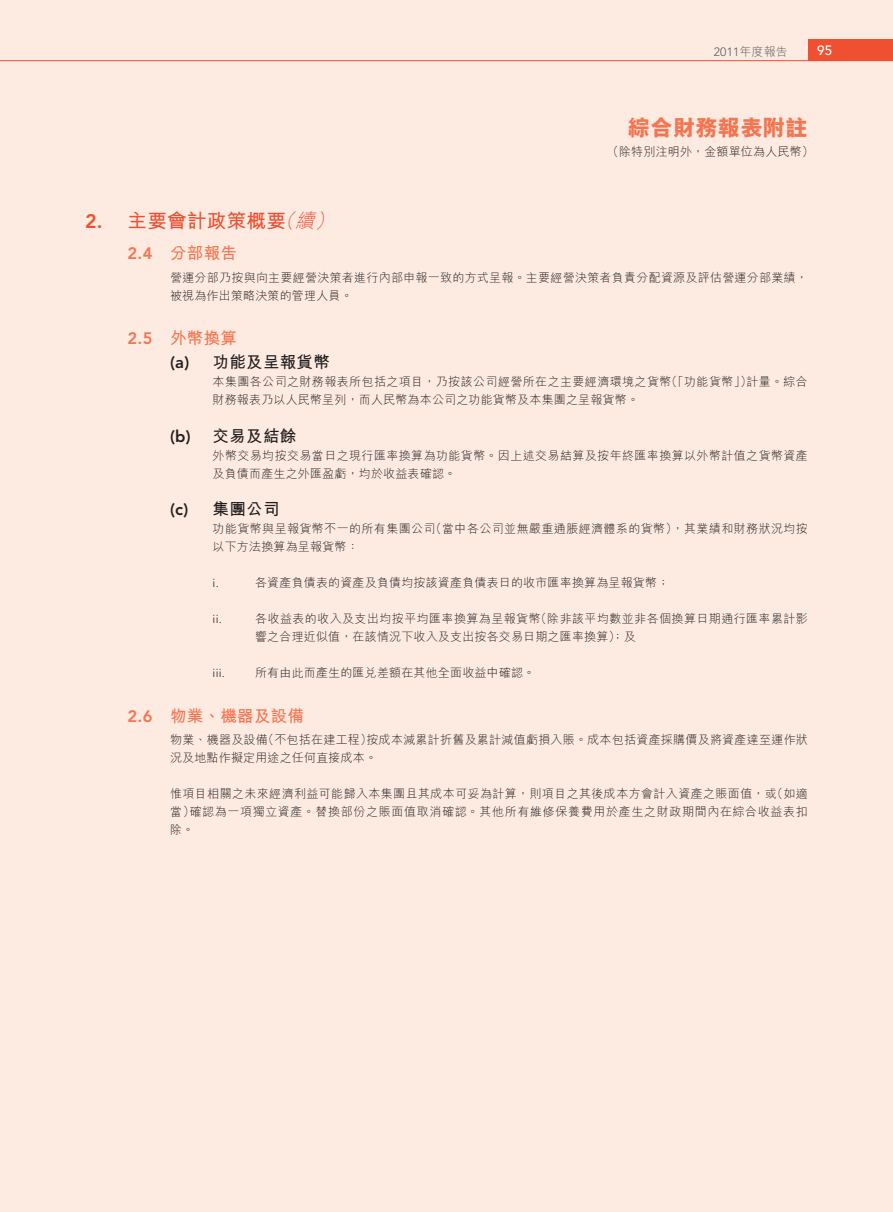
<style>
.page{position:relative;width:893px;height:1212px;background:#fdebe2}
.page>*{position:absolute;margin:0;border:0;box-sizing:border-box;transform-origin:0 0}
.t1{font:800 22.5px "M Hei HK";color:#f37652}
.t2{font:700 19.5px "M Hei HK";letter-spacing:.02em;color:#ef5032}
.t3{font:700 16.5px/23.7px "M Hei HK";letter-spacing:.02em;color:#231f20}
.t4{font:700 16.5px "M Hei HK";letter-spacing:.02em;color:#f37652}
.t5{font:500 13.5px "Avenir LT Std";color:#fff}
.t6{font:300 12px/18px "M Hei HK";letter-spacing:.025em;color:#231f20}
.t7{font:300 12px "Avenir LT Std";color:#231f20}
.t8{font:300 12px "Avenir LT Std";color:#57585a}
.s1{font-family:"M Hei HK"}
.s2{font-family:"Avenir LT Std";font-weight:800}
.s3{font-weight:300;font-style:italic}
.s4{font-family:"Avenir LT Std";font-weight:800;color:#f37652}
.s5{color:#f37652}
</style>
<div class="page">
<div style="left:808px;top:39px;width:85px;height:22px;background:#ef5032"></div>
<hr style="left:0;top:60px;width:893px;height:1px;background:#ef5032">
<p class="t8" style="left:714px;top:44px;width:75px">2011<span class="s1">年度報告</span></p>
<p class="t5" style="left:817px;top:42px;width:16px">95</p>
<p class="t1" style="left:628px;top:113px;width:181px">綜合財務報表附註</p>
<p class="t6" style="left:607px;top:142px;width:208px">（除特別注明外，金額單位為人民幣）</p>
<p class="t2" style="left:85px;top:207px;width:257px"><span class="s2">2.</span> 主要會計政策概要<span class="s3">（續）</span></p>
<p class="t4" style="left:128px;top:241px;width:111px"><span class="s2">2.4</span> 分部報告</p>
<p class="t6" style="left:170px;top:268px;width:639px">營運分部乃按與向主要經營決策者進行內部申報一致的方式呈報。主要經營決策者負責分配資源及評估營運分部業績，被視為作出策略決策的管理人員。</p>
<p class="t3" style="left:170px;top:325px;width:161px;text-indent:-43px"><span class="s4">2.5</span> <span class="s5">外幣換算<br></span><span class="s2">(a)</span> 功能及呈報貨幣</p>
<p class="t6" style="left:213px;top:372px;width:597px">本集團各公司之財務報表所包括之項目，乃按該公司經營所在之主要經濟環境之貨幣（「功能貨幣」）計量。綜合財務報表乃以人民幣呈列，而人民幣為本公司之功能貨幣及本集團之呈報貨幣。</p>
<p class="t3" style="left:170px;top:422px;width:128px"><span class="s2">(b)</span> 交易及結餘</p>
<p class="t6" style="left:213px;top:446px;width:597px">外幣交易均按交易當日之現行匯率換算為功能貨幣。因上述交易結算及按年終匯率換算以外幣計值之貨幣資產及負債而產生之外匯盈虧，均於收益表確認。</p>
<p class="t3" style="left:170px;top:496px;width:111px"><span class="s2">(c)</span> 集團公司</p>
<p class="t6" style="left:213px;top:519px;width:597px">功能貨幣與呈報貨幣不一的所有集團公司（當中各公司並無嚴重通脹經濟體系的貨幣），其業績和財務狀況均按以下方法換算為呈報貨幣：</p>
<p class="t7" style="left:213px;top:576px;width:8px">i.</p>
<p class="t6" style="left:255px;top:573px;width:416px">各資產負債表的資產及負債均按該資產負債表日的收市匯率換算為呈報貨幣；</p>
<p class="t7" style="left:213px;top:612px;width:11px">ii.</p>
<p class="t6" style="left:255px;top:609px;width:554px">各收益表的收入及支出均按平均匯率換算為呈報貨幣（除非該平均數並非各個換算日期通行匯率累計影響之合理近似值，在該情況下收入及支出按各交易日期之匯率換算）；及</p>
<p class="t7" style="left:213px;top:666px;width:14px">iii.</p>
<p class="t6" style="left:255px;top:663px;width:282px">所有由此而產生的匯兌差額在其他全面收益中確認。</p>
<p class="t4" style="left:128px;top:704px;width:178px"><span class="s2">2.6</span> 物業、機器及設備</p>
<p class="t6" style="left:170px;top:730px;width:639px">物業、機器及設備（不包括在建工程）按成本減累計折舊及累計減值虧損入賬。成本包括資產採購價及將資產達至運作狀況及地點作擬定用途之任何直接成本。</p>
<p class="t6" style="left:170px;top:784px;width:639px;text-align:justify">惟項目相關之未來經濟利益可能歸入本集團且其成本可妥為計算，則項目之其後成本方會計入資產之賬面值，或（如適當）確認為一項獨立資產。替換部份之賬面值取消確認。其他所有維修保養費用於產生之財政期間內在綜合收益表扣除。</p>
</div>
